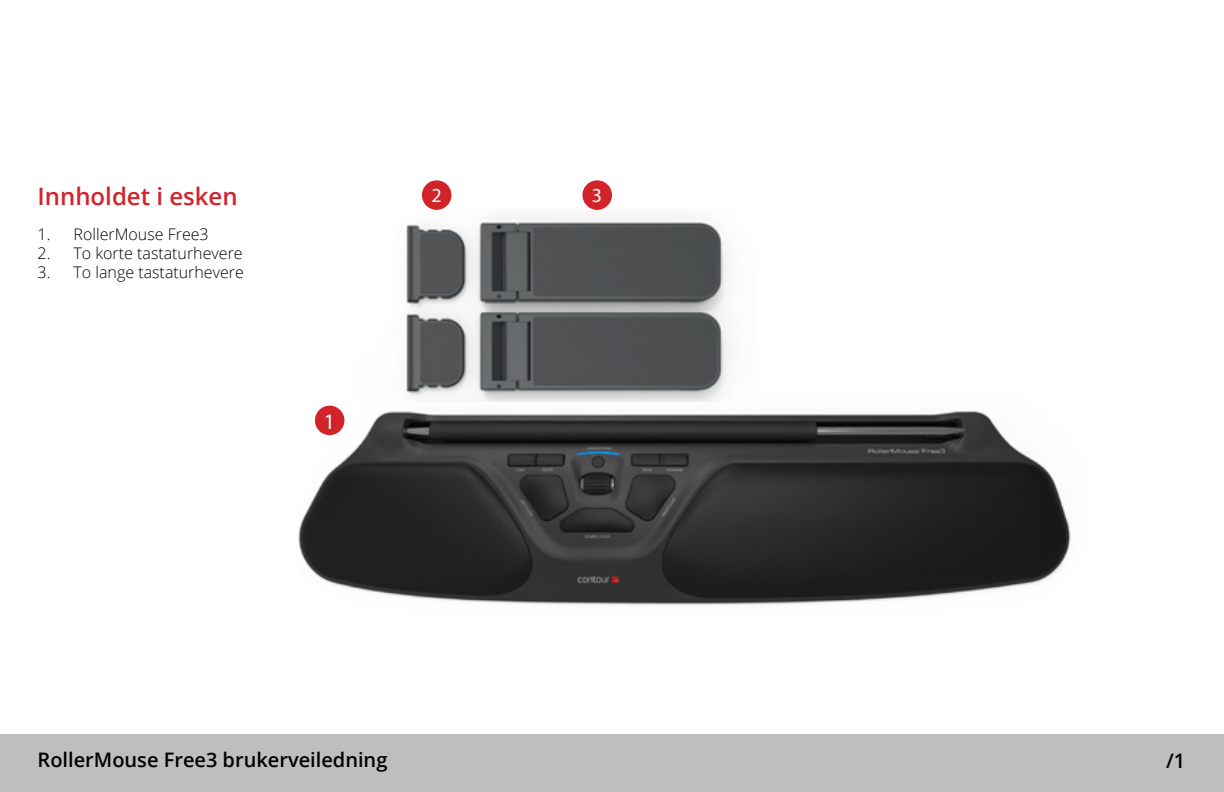
<style>
.page{position:relative;width:1224px;height:792px;background:#fff}
.page>*{position:absolute;margin:0;border:0;box-sizing:border-box;transform-origin:0 0}
.t1{font:600 24px "Open Sans";color:#d2232a}
.t2{font:22px "Myriad Pro";color:#fff}
.t3{font:600 20px "Open Sans";color:#000}
.t4{font:20px "Myriad Pro";color:#fff}
.t5{font:300 16px "Open Sans";color:#000}
</style>
<div class="page">
<div style="left:0;top:734px;width:1224px;height:58px;background:#bcbec0"></div>
<img style="left:298px;top:405px;width:773px;height:200px">
<img style="left:406px;top:207px;width:323px;height:195px">
<div style="left:315px;top:406px;width:29px;height:29px;background:#d2232a;border-radius:50%"></div>
<div style="left:422px;top:180px;width:29px;height:30px;background:#d2232a;border-radius:50%"></div>
<div style="left:582px;top:180px;width:30px;height:30px;background:#d2232a;border-radius:50%"></div>
<h1 class="t1" style="left:38px;top:180px;width:202px">Innholdet i esken</h1>
<p class="t5" style="left:38px;top:223px;width:173px">1. RollerMouse Free3</p>
<p class="t5" style="left:38px;top:242px;width:207px">2. To korte tastaturhevere</p>
<p class="t5" style="left:38px;top:261px;width:208px">3. To lange tastaturhevere</p>
<h2 class="t2" style="left:324px;top:408px;width:13px">1</h2>
<p class="t4" style="left:431px;top:183px;width:12px">2</p>
<p class="t4" style="left:592px;top:183px;width:12px">3</p>
<p class="t3" style="left:38px;top:746px;width:351px">RollerMouse Free3 brukerveiledning</p>
<p class="t3" style="left:1166px;top:747px;width:21px">/1</p>
</div>
